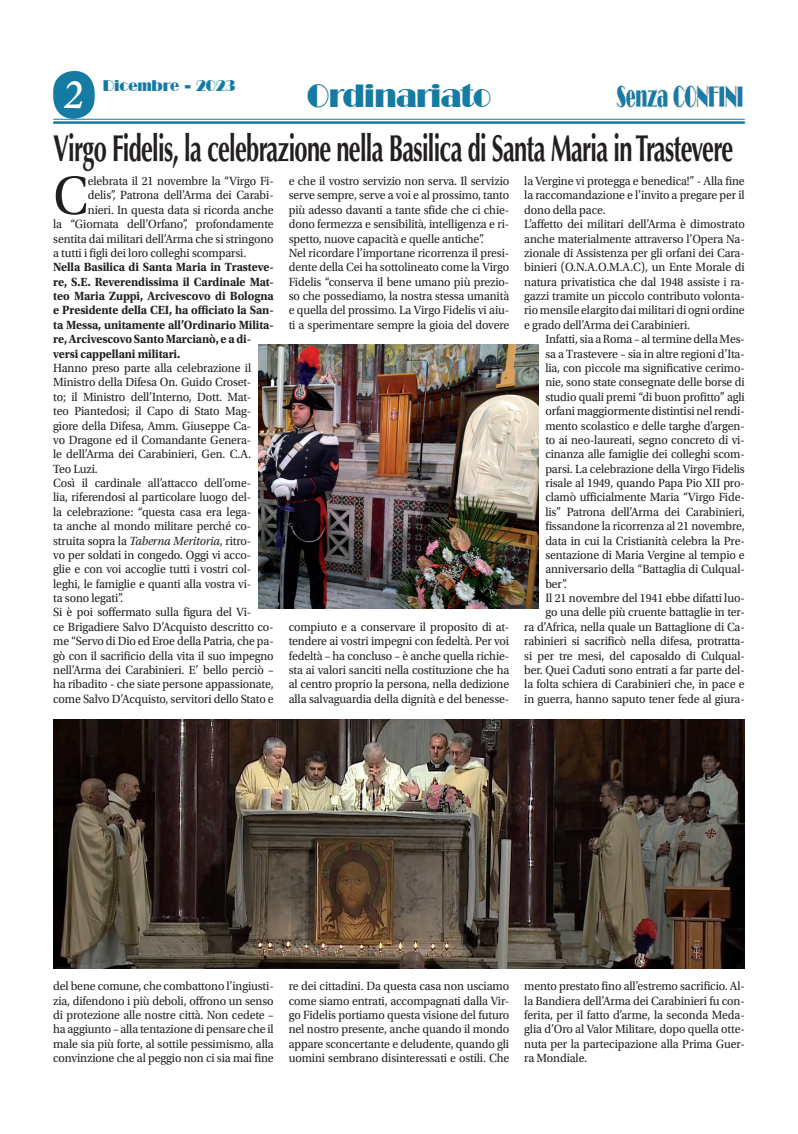
<style>
.page{position:relative;width:798px;height:1134px;background:#fff}
.page>*{position:absolute;margin:0;border:0;box-sizing:border-box;transform-origin:0 0}
.t1{font:56.5px "Utopia Std";color:#231f20;scale:.95 1}
.t2{font:italic 600 42.5px "Adobe Jenson Pro";color:#fff;scale:.94 1}
.t3{font:700 37.5px "Optima LT Std";letter-spacing:-.03em;color:#231f20;scale:.63 1}
.t4{font:31.25px "Broadway BT";letter-spacing:-.02em;color:#157ba3;scale:.89 1}
.t5{font:15px "Broadway BT";letter-spacing:-.01em;color:#157ba3;scale:.95 1}
.t6{font:12.5px/14.4px "Utopia Std";letter-spacing:-.01em;color:#231f20;text-align:justify;scale:.95 1}
.t7{font:700 12.5px/14.4px "Utopia Std";letter-spacing:-.01em;color:#231f20;scale:.95 1}
.s1{font-style:italic}
</style>
<div class="page">
<svg style="left:53px;top:71px;width:42px;height:48px;background:#4093b4"></svg>
<img style="left:616px;top:85px;width:127px;height:23px">
<hr style="left:53px;top:119px;width:691px;height:1px;background:#157ba3">
<hr style="left:53px;top:121px;width:691px;height:3px;background:#157ba3">
<img style="left:258px;top:345px;width:280px;height:264px">
<img style="left:53px;top:719px;width:691px;height:249px">
<p class="t5" style="left:103px;top:76px;width:141px">Dicembre - 2023</p>
<h2 class="t2" style="left:64px;top:71px;width:23px">2</h2>
<h3 class="t4" style="left:306px;top:76px;width:209px">Ordinariato</h3>
<h3 class="t3" style="left:53px;top:127px;width:1080px">Virgo Fidelis, la celebrazione nella Basilica di Santa Maria in Trastevere</h3>
<h1 class="t1" style="left:53px;top:165px;width:39px">C</h1>
<p class="t6" style="left:88px;top:174px;width:197px">elebrata il 21 novembre la “Virgo Fi-</p>
<p class="t6" style="left:524px;top:174px;width:233px;text-align:left">la Vergine vi protegga e benedica!” - Alla fine la raccomandazione e l’invito a pregare per il dono della pace.<br>L’affetto dei militari dell’Arma è dimostrato anche materialmente attraverso l’Opera Na&shy;zionale di Assistenza per gli orfani dei Cara&shy;binieri (O.N.A.O.M.A.C), un Ente Morale di natura privatistica che dal 1948 assiste i ra&shy;gazzi tramite un piccolo contributo volonta&shy;rio mensile elargito dai militari di ogni ordine e grado dell’Arma dei Carabinieri.</p>
<p class="t6" style="left:545px;top:332px;width:211px">Infatti, sia a Roma – al termine della Mes-</p>
<p class="t6" style="left:545px;top:347px;width:211px">sa a Trastevere – sia in altre regioni d’Ita-</p>
<p class="t6" style="left:545px;top:361px;width:211px">lia, con piccole ma significative cerimo-</p>
<p class="t6" style="left:545px;top:375px;width:211px">nie, sono state consegnate delle borse di</p>
<p class="t6" style="left:545px;top:390px;width:211px">studio quali premi “di buon profitto” agli</p>
<p class="t6" style="left:545px;top:404px;width:211px">orfani maggiormente distintisi nel rendi-</p>
<p class="t6" style="left:545px;top:418px;width:211px">mento scolastico e delle targhe d’argen-</p>
<p class="t6" style="left:545px;top:433px;width:211px">to ai neo-laureati, segno concreto di vi-</p>
<p class="t6" style="left:545px;top:447px;width:211px">cinanza alle famiglie dei colleghi scom-</p>
<p class="t6" style="left:545px;top:462px;width:211px">parsi. La celebrazione della Virgo Fidelis</p>
<p class="t6" style="left:545px;top:476px;width:211px">risale al 1949, quando Papa Pio XII pro-</p>
<p class="t6" style="left:545px;top:490px;width:211px">clamò ufficialmente Maria “Virgo Fide-</p>
<p class="t6" style="left:545px;top:505px;width:211px">lis” Patrona dell’Arma dei Carabinieri,</p>
<p class="t6" style="left:545px;top:519px;width:211px">fissandone la ricorrenza al 21 novembre,</p>
<p class="t6" style="left:545px;top:533px;width:211px">data in cui la Cristianità celebra la Pre-</p>
<p class="t6" style="left:545px;top:548px;width:211px">sentazione di Maria Vergine al tempio e</p>
<p class="t6" style="left:545px;top:562px;width:211px">anniversario della “Battaglia di Culqual-</p>
<p class="t6" style="left:545px;top:577px;width:24px">ber”.</p>
<p class="t6" style="left:545px;top:591px;width:211px">Il 21 novembre del 1941 ebbe difatti luo-</p>
<p class="t6" style="left:545px;top:605px;width:211px">go una delle più cruente battaglie in ter-</p>
<p class="t6" style="left:524px;top:620px;width:233px">ra d’Africa, nella quale un Battaglione di Ca-</p>
<p class="t6" style="left:524px;top:634px;width:233px">rabinieri si sacrificò nella difesa, protratta-</p>
<p class="t6" style="left:524px;top:648px;width:233px">si per tre mesi, del caposaldo di Culqual-</p>
<p class="t6" style="left:524px;top:663px;width:233px">ber. Quei Caduti sono entrati a far parte del-</p>
<p class="t6" style="left:524px;top:677px;width:233px">la folta schiera di Carabinieri che, in pace e</p>
<p class="t6" style="left:524px;top:692px;width:233px">in guerra, hanno saputo tener fede al giura-</p>
<p class="t6" style="left:288px;top:174px;width:233px;text-align:left">e che il vostro servizio non serva. Il servizio serve sempre, serve a voi e al prossimo, tanto più adesso davanti a tante sfide che ci chie&shy;dono fermezza e sensibilità, intelligenza e ri&shy;spetto, nuove capacità e quelle antiche”.<br>Nel ricordare l’importane ricorrenza il presi&shy;dente della Cei ha sottolineato come la Virgo Fidelis “conserva il bene umano più prezio&shy;so che possediamo, la nostra stessa umanità e quella del prossimo. La Virgo Fidelis vi aiu&shy;ti a sperimentare sempre la gioia del dovere</p>
<p class="t6" style="left:88px;top:188px;width:197px">delis”, Patrona dell’Arma dei Carabi-</p>
<p class="t6" style="left:88px;top:203px;width:197px">nieri. In questa data si ricorda anche</p>
<p class="t6" style="left:53px;top:217px;width:233px">la “Giornata dell’Orfano”, profondamente</p>
<p class="t6" style="left:53px;top:232px;width:233px">sentita dai militari dell’Arma che si stringono</p>
<p class="t6" style="left:53px;top:246px;width:205px">a tutti i figli dei loro colleghi scomparsi.</p>
<p class="t7" style="left:53px;top:260px;width:233px">Nella Basilica di Santa Maria in Trasteve&shy;re, S.E. Reverendissima il Cardinale Mat&shy;teo Maria Zuppi, Arcivescovo di Bologna e Presidente della CEI, ha officiato la San&shy;ta Messa, unitamente all’Ordinario Milita&shy;re, Arcivescovo Santo Marcianò, e a di&shy;versi cappellani militari.</p>
<p class="t6" style="left:53px;top:361px;width:233px;text-align:left">Hanno preso parte alla celebrazione il Ministro della Difesa On. Guido Croset-<br>to; il Ministro dell’Interno, Dott. Mat-<br>teo Piantedosi; il Capo di Stato Mag&shy;giore della Difesa, Amm. Giuseppe Ca-<br>vo Dragone ed il Comandante Genera-<br>le dell’Arma dei Carabinieri, Gen. C.A.<br>Teo Luzi.<br>Così il cardinale all’attacco dell’ome-<br>lia, riferendosi al particolare luogo del-<br>la celebrazione: “questa casa era lega-<br>ta anche al mondo militare perché co&shy;struita sopra la <span class="s1">Taberna Meritoria</span>, ritro-<br>vo per soldati in congedo. Oggi vi acco-<br>glie e con voi accoglie tutti i vostri col&shy;leghi, le famiglie e quanti alla vostra vi-<br>ta sono legati”.<br>Si è poi soffermato sulla figura del Vi-<br>ce Brigadiere Salvo D’Acquisto descritto co&shy;me “Servo di Dio ed Eroe della Patria, che pa&shy;gò con il sacrificio della vita il suo impegno nell’Arma dei Carabinieri. E’ bello perciò – ha ribadito - che siate persone appassionate, come Salvo D’Acquisto, servitori dello Stato e</p>
<p class="t6" style="left:288px;top:620px;width:233px">compiuto e a conservare il proposito di at&shy;tendere ai vostri impegni con fedeltà. Per voi fedeltà – ha concluso – è anche quella richie&shy;sta ai valori sanciti nella costituzione che ha al centro proprio la persona, nella dedizione alla salvaguardia della dignità e del benesse-</p>
<p class="t6" style="left:53px;top:979px;width:233px">del bene comune, che combattono l’ingiusti&shy;zia, difendono i più deboli, offrono un senso di protezione alle nostre città. Non cedete – ha aggiunto – alla tentazione di pensare che il male sia più forte, al sottile pessimismo, alla convinzione che al peggio non ci sia mai fine</p>
<p class="t6" style="left:288px;top:979px;width:233px">re dei cittadini. Da questa casa non usciamo come siamo entrati, accompagnati dalla Vir&shy;go Fidelis portiamo questa visione del futuro nel nostro presente, anche quando il mondo appare sconcertante e deludente, quando gli uomini sembrano disinteressati e ostili. Che</p>
<p class="t6" style="left:524px;top:979px;width:233px">mento prestato fino all’estremo sacrificio. Al&shy;la Bandiera dell’Arma dei Carabinieri fu con&shy;ferita, per il fatto d’arme, la seconda Meda&shy;glia d’Oro al Valor Militare, dopo quella otte&shy;nuta per la partecipazione alla Prima Guer&shy;ra Mondiale.</p>
</div>
